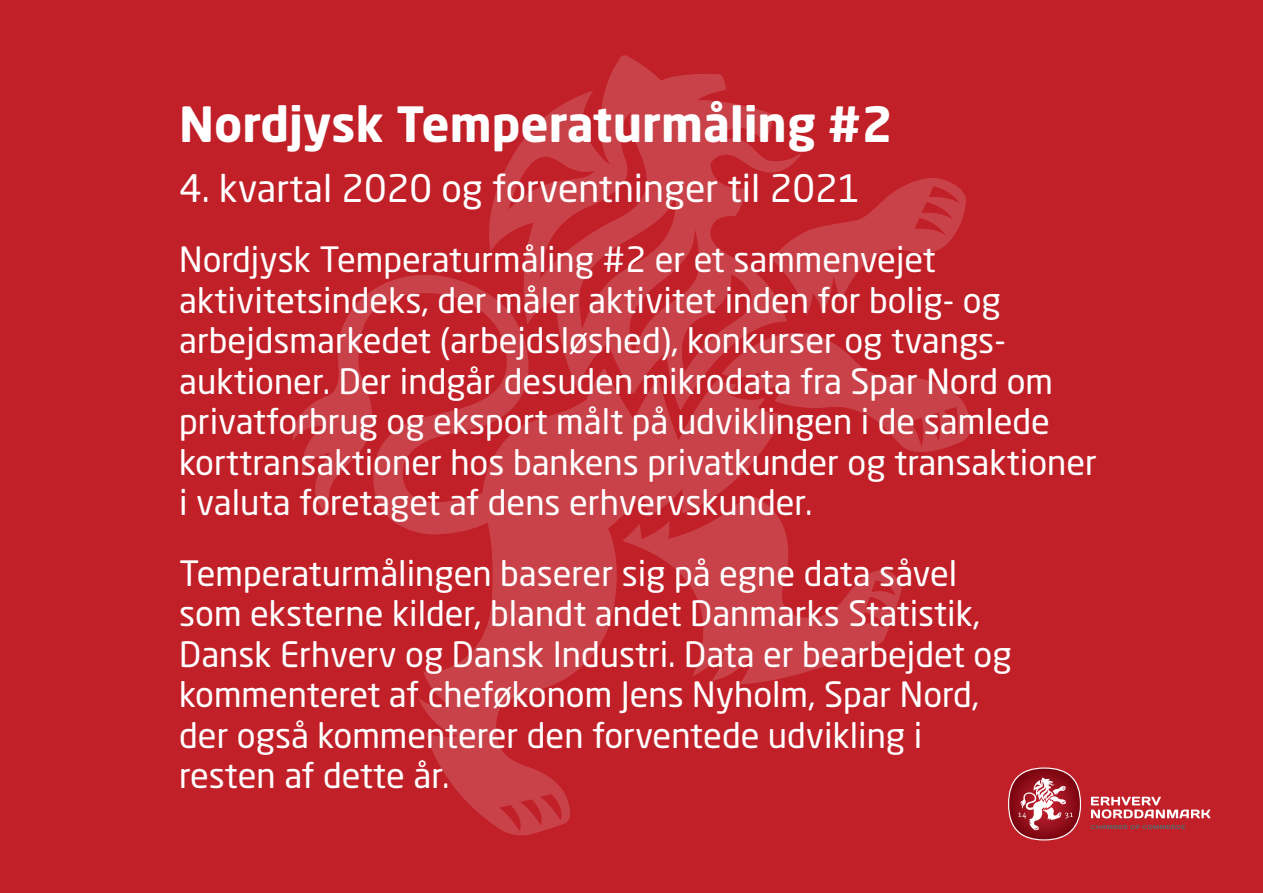
<style>
.page{position:relative;width:1263px;height:893px;background:#c12028}
.page>*{position:absolute;margin:0;border:0;box-sizing:border-box;transform-origin:0 0}
.t1{font:700 48px "Neo Sans Std";color:#fff}
.t2{font:37.5px "Neo Sans Std";color:#fff}
.t3{font:34.5px/40.5px "Neo Sans Std";color:#fff}
</style>
<div class="page">
<svg style="left:489px;top:55px;width:313px;height:217px;fill:#ca4249"></svg>
<svg style="left:293px;top:272px;width:460px;height:564px"></svg>
<svg style="left:622px;top:495px;width:280px;height:189px"></svg>
<svg style="left:722px;top:176px;width:248px;height:286px"></svg>
<svg style="left:1008px;top:767px;width:73px;height:73px"></svg>
<div style="left:1009px;top:769px;width:71px;height:70px;background:#820813;border-radius:35px"></div>
<svg style="left:1018px;top:777px;width:55px;height:53px"></svg>
<svg style="left:1091px;top:825px;width:94px;height:4px"></svg>
<svg style="left:1091px;top:797px;width:119px;height:21px"></svg>
<p class="t1" style="left:179px;top:93px;width:715px">Nordjysk Temperaturmåling #2</p>
<p class="t2" style="left:179px;top:165px;width:683px">4. kvartal 2020 og forventninger til 2021</p>
<p class="t3" style="left:179px;top:239px;width:919px">Nordjysk Temperaturmåling #2 er et sammenvejet aktivitetsindeks, der måler aktivitet inden for bolig- og arbejdsmarkedet (arbejdsløshed), konkurser og tvangs&shy;auktioner. Der indgår desuden mikrodata fra Spar Nord om privatforbrug og eksport målt på udviklingen i de samlede korttransaktioner hos bankens privatkunder og transaktioner i valuta foretaget af dens erhvervskunder.</p>
<p class="t3" style="left:179px;top:552px;width:834px">Temperaturmålingen baserer sig på egne data såvel som eksterne kilder, blandt andet Danmarks Statistik, Dansk Erhverv og Dansk Industri. Data er bearbejdet og kommenteret af cheføkonom Jens Nyholm, Spar Nord, der også kommenterer den forventede udvikling i resten af dette år.</p>
</div>
